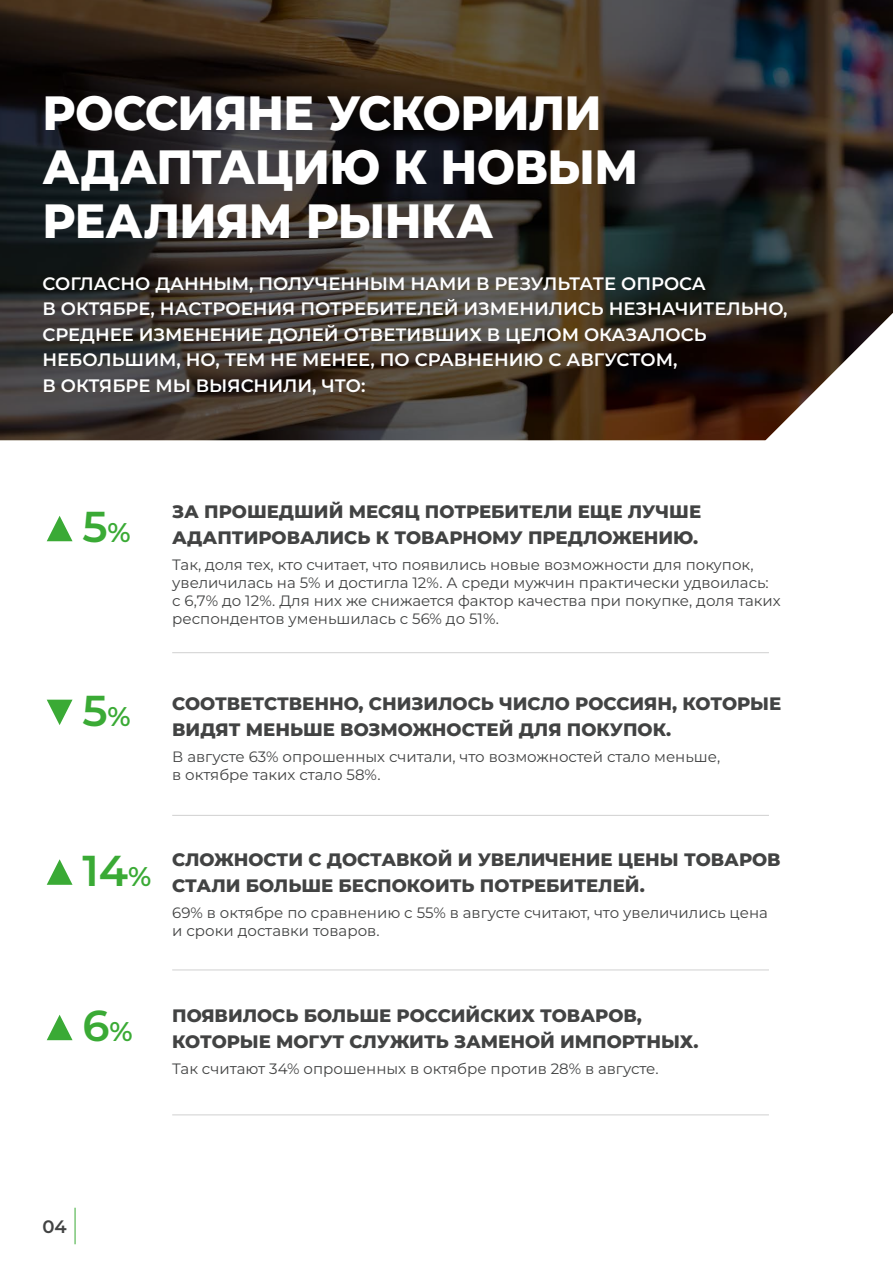
<style>
.page{position:relative;width:893px;height:1263px;background:#fff}
.page>*{position:absolute;margin:0;border:0;box-sizing:border-box;transform-origin:0 0}
.t1{font:800 48px/54px "Montserrat";letter-spacing:-.015em;color:#fff;scale:.94 1}
.t2{font:600 43.2px "Montserrat";color:#3aaa35}
.t3{font:800 18px/25.5px "Montserrat";color:#424343}
.t4{font:600 18px/25.5px "Montserrat";color:#fff}
.t5{font:600 18px "Montserrat";color:#424343}
.t6{font:15px/18px "Montserrat";color:#424343}
.s1{font-size:27px}
</style>
<div class="page">
<svg style="left:0;top:0;width:893px;height:440px;background:#37302b"></svg>
<hr style="left:172px;top:652px;width:597px;height:1px;background:#d0d0d0">
<hr style="left:172px;top:815px;width:597px;height:1px;background:#d0d0d0">
<hr style="left:172px;top:969px;width:597px;height:1px;background:#d0d0d0">
<hr style="left:172px;top:1114px;width:597px;height:1px;background:#d0d0d0">
<svg style="left:47px;top:516px;width:26px;height:25px"></svg>
<svg style="left:47px;top:1015px;width:26px;height:25px"></svg>
<svg style="left:47px;top:859px;width:26px;height:26px"></svg>
<svg style="left:47px;top:700px;width:26px;height:25px"></svg>
<hr style="left:75px;top:1208px;width:1px;height:36px;background:#3aaa35">
<h1 class="t1" style="left:43px;top:85px;width:635px">РОССИЯНЕ УСКОРИЛИ<br>АДАПТАЦИЮ К НОВЫМ<br>РЕАЛИЯМ РЫНКА</h1>
<p class="t4" style="left:43px;top:270px;width:746px">СОГЛАСНО ДАННЫМ, ПОЛУЧЕННЫМ НАМИ В РЕЗУЛЬТАТЕ ОПРОСА<br>В ОКТЯБРЕ, НАСТРОЕНИЯ ПОТРЕБИТЕЛЕЙ ИЗМЕНИЛИСЬ НЕЗНАЧИТЕЛЬНО, СРЕДНЕЕ ИЗМЕНЕНИЕ ДОЛЕЙ ОТВЕТИВШИХ В ЦЕЛОМ ОКАЗАЛОСЬ НЕБОЛЬШИМ, НО, ТЕМ НЕ МЕНЕЕ, ПО СРАВНЕНИЮ С АВГУСТОМ,<br>В ОКТЯБРЕ МЫ ВЫЯСНИЛИ, ЧТО:</p>
<h2 class="t2" style="left:82px;top:498px;width:50px">5<span class="s1">%</span></h2>
<p class="t3" style="left:172px;top:498px;width:530px">ЗА ПРОШЕДШИЙ МЕСЯЦ ПОТРЕБИТЕЛИ ЕЩЕ ЛУЧШЕ<br>АДАПТИРОВАЛИСЬ К ТОВАРНОМУ ПРЕДЛОЖЕНИЮ.</p>
<p class="t6" style="left:172px;top:555px;width:610px">Так, доля тех, кто считает, что появились новые возможности для покупок, увеличилась на 5% и достигла 12%. А среди мужчин практически удвоилась: с 6,7% до 12%. Для них же снижается фактор качества при покупке, доля таких респондентов уменьшилась с 56% до 51%.</p>
<h2 class="t2" style="left:82px;top:682px;width:50px">5<span class="s1">%</span></h2>
<p class="t3" style="left:172px;top:690px;width:611px">СООТВЕТСТВЕННО, СНИЗИЛОСЬ ЧИСЛО РОССИЯН, КОТОРЫЕ<br>ВИДЯТ МЕНЬШЕ ВОЗМОЖНОСТЕЙ ДЛЯ ПОКУПОК.</p>
<p class="t6" style="left:172px;top:747px;width:550px">В августе 63% опрошенных считали, что возможностей стало меньше, в октябре таких стало 58%.</p>
<h2 class="t2" style="left:82px;top:842px;width:71px">14<span class="s1">%</span></h2>
<p class="t3" style="left:172px;top:846px;width:610px">СЛОЖНОСТИ С ДОСТАВКОЙ И УВЕЛИЧЕНИЕ ЦЕНЫ ТОВАРОВ<br>СТАЛИ БОЛЬШЕ БЕСПОКОИТЬ ПОТРЕБИТЕЛЕЙ.</p>
<p class="t6" style="left:172px;top:903px;width:597px">69% в октябре по сравнению с 55% в августе считают, что увеличились цена и сроки доставки товаров.</p>
<h2 class="t2" style="left:82px;top:997px;width:52px">6<span class="s1">%</span></h2>
<p class="t3" style="left:172px;top:1002px;width:528px">ПОЯВИЛОСЬ БОЛЬШЕ РОССИЙСКИХ ТОВАРОВ,<br>КОТОРЫЕ МОГУТ СЛУЖИТЬ ЗАМЕНОЙ ИМПОРТНЫХ.</p>
<p class="t6" style="left:172px;top:1059px;width:488px">Так считают 34% опрошенных в октябре против 28% в августе.</p>
<p class="t5" style="left:43px;top:1215px;width:26px">04</p>
</div>
